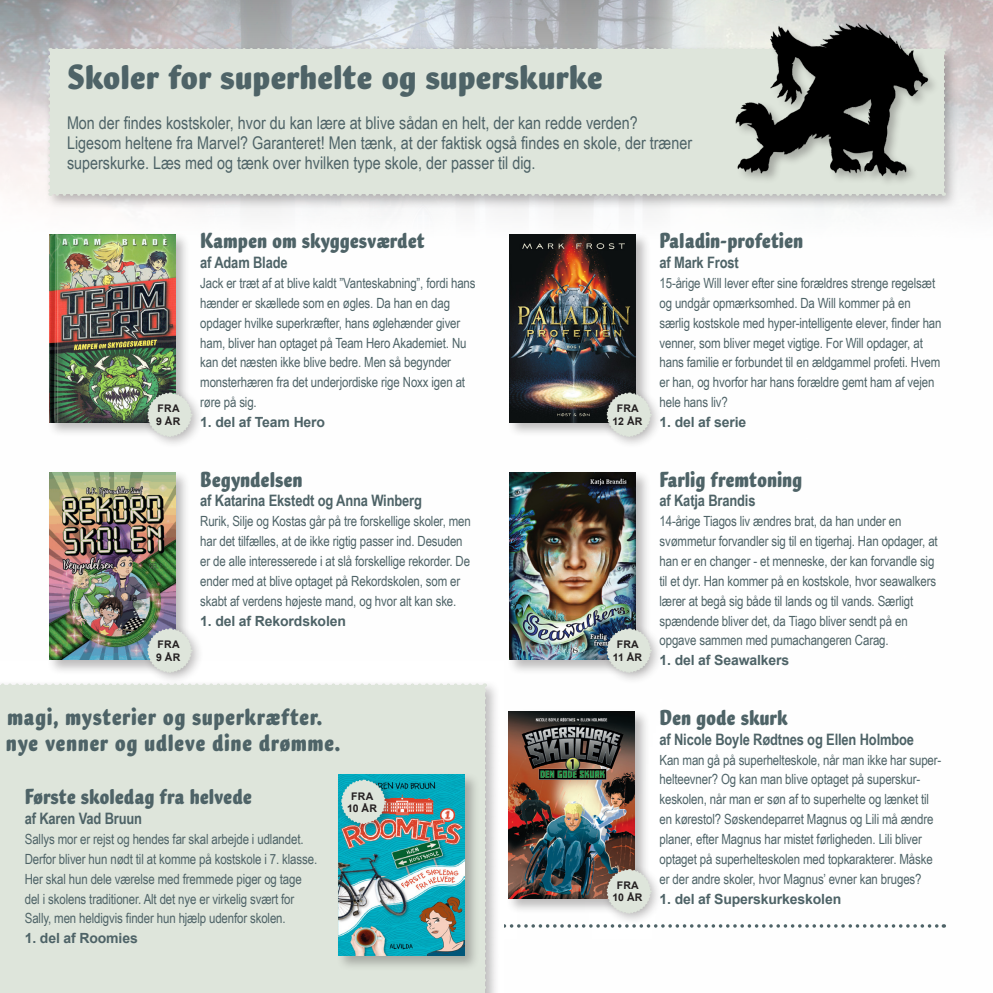
<style>
.page{position:relative;width:993px;height:993px;background:#fff}
.page>*{position:absolute;margin:0;border:0;box-sizing:border-box;transform-origin:0 0}
.t1{font:900 33.6px "Muffin";letter-spacing:-.01em;color:#4e6367;scale:.92 1}
.t2{font:900 23.1px/26.2px "Muffin";letter-spacing:.02em;color:#4e6367;scale:.83 1}
.t3{font:900 21px "Muffin";letter-spacing:-.01em;color:#4e6367;scale:.83 1}
.t4{font:17.5px/19.8px "Arial Narrow";color:#4e6367}
.t5{font:700 15.75px "Arial Narrow";letter-spacing:-.01em;color:#4e6367}
.t6{font:14px/19.8px "Arial Narrow";letter-spacing:-.01em;color:#4e6367}
.t7{font:700 14px "Arial";letter-spacing:-.01em;color:#4e6367}
.t8{font:700 10.5px/12.2px "Arial";letter-spacing:.025em;color:#231f20;text-align:center}
</style>
<div class="page">
<img style="left:0;top:0;width:992px;height:928px">
<div style="left:0;top:661px;width:504px;height:331px;background:#fff"></div>
<div style="left:45px;top:44px;width:914px;height:166px;background:#231f20;opacity:.3"></div>
<div style="left:48px;top:48px;width:896px;height:148px;background:#dee5db"></div>
<img style="left:700px;top:0;width:250px;height:192px">
<div style="left:47px;top:232px;width:143px;height:205px;background:#231f20;opacity:.3"></div>
<img style="left:50px;top:234px;width:125px;height:188px">
<div style="left:47px;top:469px;width:143px;height:205px;background:#231f20;opacity:.3"></div>
<img style="left:50px;top:472px;width:125px;height:187px">
<div style="left:506px;top:232px;width:144px;height:205px;background:#231f20;opacity:.3"></div>
<img style="left:509px;top:234px;width:126px;height:188px">
<div style="left:506px;top:469px;width:144px;height:205px;background:#231f20;opacity:.3"></div>
<img style="left:509px;top:472px;width:126px;height:187px">
<div style="left:142px;top:387px;width:62px;height:62px;background:#231f20;opacity:.3"></div>
<svg style="left:146px;top:391px;width:47px;height:46px"></svg>
<div style="left:142px;top:622px;width:62px;height:63px;background:#231f20;opacity:.3"></div>
<svg style="left:146px;top:627px;width:47px;height:46px"></svg>
<div style="left:601px;top:387px;width:62px;height:62px;background:#231f20;opacity:.3"></div>
<svg style="left:605px;top:391px;width:46px;height:46px"></svg>
<div style="left:601px;top:622px;width:62px;height:63px;background:#231f20;opacity:.3"></div>
<svg style="left:605px;top:627px;width:46px;height:46px"></svg>
<svg style="left:0;top:683px;width:944px;height:310px"></svg>
<h1 class="t1" style="left:67px;top:55px;width:584px">Skoler for superhelte og superskurke</h1>
<p class="t4" style="left:67px;top:112px;width:626px">Mon der findes kostskoler, hvor du kan lære at blive sådan en helt, der kan redde verden?<br>Ligesom heltene fra Marvel? Garanteret! Men tænk, at der faktisk også findes en skole, der træner superskurke. Læs med og tænk over hvilken type skole, der passer til dig.</p>
<p class="t8" style="left:156px;top:402px;width:26px;text-align:left">FRA<br>9 ÅR</p>
<h3 class="t3" style="left:200px;top:226px;width:272px">Kampen om skyggesværdet</h3>
<p class="t5" style="left:200px;top:250px;width:89px">af Adam Blade</p>
<p class="t6" style="left:200px;top:272px;width:277px">Jack er træt af at blive kaldt ”Vanteskabning”, fordi hans hænder er skællede som en øgles. Da han en dag opdager hvilke superkræfter, hans øglehænder giver ham, bliver han optaget på Team Hero Akademiet. Nu kan det næsten ikke blive bedre. Men så begynder monsterhæren fra det underjordiske rige Noxx igen at røre på sig.</p>
<p class="t7" style="left:200px;top:412px;width:126px">1. del af Team Hero</p>
<p class="t8" style="left:612px;top:402px;width:31px">FRA<br>12 ÅR</p>
<h3 class="t3" style="left:659px;top:226px;width:175px">Paladin-profetien</h3>
<p class="t5" style="left:659px;top:250px;width:81px">af Mark Frost</p>
<p class="t6" style="left:659px;top:272px;width:283px">15-årige Will lever efter sine forældres strenge regelsæt og undgår opmærksomhed. Da Will kommer på en særlig kostskole med hyper-intelligente elever, finder han venner, som bliver meget vigtige. For Will opdager, at hans familie er forbundet til en ældgammel profeti. Hvem er han, og hvorfor har hans forældre gemt ham af vejen hele hans liv?</p>
<p class="t7" style="left:659px;top:412px;width:88px">1. del af serie</p>
<p class="t8" style="left:156px;top:638px;width:26px;text-align:left">FRA<br>9 ÅR</p>
<h3 class="t3" style="left:200px;top:465px;width:125px">Begyndelsen</h3>
<p class="t5" style="left:200px;top:489px;width:223px">af Katarina Ekstedt og Anna Winberg</p>
<p class="t6" style="left:200px;top:510px;width:272px">Rurik, Silje og Kostas går på tre forskellige skoler, men har det tilfælles, at de ikke rigtig passer ind. Desuden er de alle interesserede i at slå forskellige rekorder. De ender med at blive optaget på Rekordskolen, som er skabt af verdens højeste mand, og hvor alt kan ske.</p>
<p class="t7" style="left:200px;top:610px;width:147px">1. del af Rekordskolen</p>
<p class="t8" style="left:612px;top:638px;width:31px">FRA<br>11 ÅR</p>
<h3 class="t3" style="left:659px;top:465px;width:173px">Farlig fremtoning</h3>
<p class="t5" style="left:659px;top:489px;width:97px">af Katja Brandis</p>
<p class="t6" style="left:659px;top:510px;width:280px">14-årige Tiagos liv ændres brat, da han under en svømmetur forvandler sig til en tigerhaj. Han opdager, at han er en changer - et menneske, der kan forvandle sig til et dyr. Han kommer på en kostskole, hvor seawalkers lærer at begå sig både til lands og til vands. Særligt spændende bliver det, da Tiago bliver sendt på en opgave sammen med pumachangeren Carag.</p>
<p class="t7" style="left:659px;top:650px;width:131px">1. del af Seawalkers</p>
<h2 class="t2" style="left:6px;top:703px;width:404px">magi, mysterier og superkræfter. nye venner og udleve dine drømme.</h2>
<h3 class="t3" style="left:25px;top:782px;width:275px">Første skoledag fra helvede</h3>
<p class="t5" style="left:25px;top:806px;width:119px">af Karen Vad Bruun</p>
<p class="t6" style="left:25px;top:828px;width:294px">Sallys mor er rejst og hendes far skal arbejde i udlandet.<br>Derfor bliver hun nødt til at komme på kostskole i 7. klasse.<br>Her skal hun dele værelse med fremmede piger og tage del i skolens traditioner. Alt det nye er virkelig svært for Sally, men heldigvis finder hun hjælp udenfor skolen.</p>
<p class="t7" style="left:25px;top:928px;width:114px">1. del af Roomies</p>
<p class="t8" style="left:347px;top:789px;width:31px">FRA<br>10 ÅR</p>
<p class="t8" style="left:612px;top:879px;width:31px">FRA<br>10 ÅR</p>
<h3 class="t3" style="left:659px;top:703px;width:156px">Den gode skurk</h3>
<p class="t5" style="left:659px;top:727px;width:256px">af Nicole Boyle Rødtnes og Ellen Holmboe</p>
<p class="t6" style="left:659px;top:749px;width:283px">Kan man gå på superhelteskole, når man ikke har super&shy;helteevner? Og kan man blive optaget på superskur&shy;keskolen, når man er søn af to superhelte og lænket til en kørestol? Søskendeparret Magnus og Lili må ændre planer, efter Magnus har mistet førligheden. Lili bliver optaget på superhelteskolen med topkarakterer. Måske er der andre skoler, hvor Magnus’ evner kan bruges?</p>
<p class="t7" style="left:659px;top:888px;width:183px">1. del af Superskurkeskolen</p>
</div>
